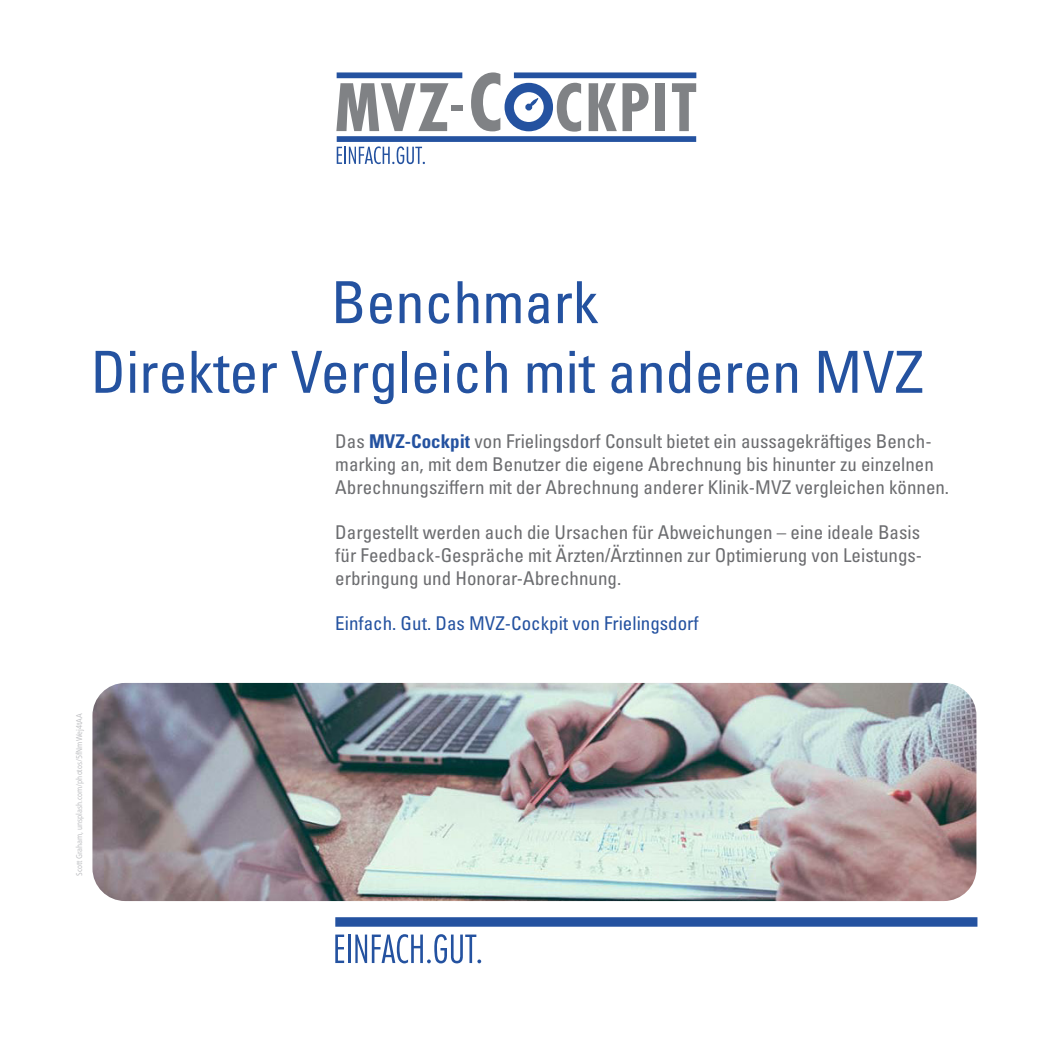
<style>
.page{position:relative;width:1042px;height:1042px;background:#fff}
.page>*{position:absolute;margin:0;border:0;box-sizing:border-box;transform-origin:0 0}
.t1{font:condensed 58.1px/69.6px "Univers LT Pro";color:#2452a0}
.t2{font:condensed 18.9px/22.8px "Univers LT Pro";color:#6c6d70}
.t3{font:condensed 18.9px "Univers LT Pro";color:#2452a0}
.t4{font:condensed 8.22px "Frutiger Neue LT Pro";color:#bcbdc0}
.s1{font-weight:700;color:#2452a0}
</style>
<div class="page">
<div style="left:451px;top:106px;width:11px;height:5px;background:#808285"></div>
<svg style="left:471px;top:72px;width:29px;height:59px"></svg>
<svg style="left:557px;top:83px;width:24px;height:49px"></svg>
<svg style="left:589px;top:83px;width:59px;height:48px"></svg>
<div style="left:655px;top:83px;width:9px;height:48px;background:#808285"></div>
<svg style="left:672px;top:83px;width:24px;height:48px"></svg>
<div style="left:337px;top:136px;width:359px;height:6px;background:#2452a0"></div>
<div style="left:514px;top:72px;width:182px;height:6px;background:#2452a0"></div>
<div style="left:337px;top:72px;width:125px;height:6px;background:#2452a0"></div>
<div style="left:504px;top:83px;width:49px;height:48px;border:9px solid #2452a0;border-radius:50%"></div>
<div style="left:525px;top:104px;width:7px;height:6px;border:2px solid #2452a0;border-radius:50%"></div>
<svg style="left:526px;top:98px;width:12px;height:11px"></svg>
<svg style="left:336px;top:83px;width:112px;height:48px"></svg>
<svg style="left:337px;top:146px;width:88px;height:18px"></svg>
<div style="left:335px;top:917px;width:642px;height:9px;background:#2452a0"></div>
<svg style="left:335px;top:934px;width:9px;height:29px"></svg>
<hr style="left:348px;top:934px;width:3px;height:29px;background:#2452a0">
<svg style="left:355px;top:934px;width:126px;height:29px"></svg>
<img style="left:92px;top:683px;width:884px;height:218px">
<h1 class="t1" style="left:91px;top:266px;width:834px;text-indent:240px">Benchmark<br>Direkter Vergleich mit anderen MVZ</h1>
<p class="t2" style="left:335px;top:429px;width:615px">Das <span class="s1">MVZ-Cockpit</span> von Frielingsdorf Consult bietet ein aussagekräftiges Bench&shy;marking an, mit dem Benutzer die eigene Abrechnung bis hinunter zu einzelnen<br>Abrechnungsziffern mit der Abrechnung anderer Klinik-MVZ vergleichen können.</p>
<p class="t2" style="left:335px;top:521px;width:588px;text-align:justify">Dargestellt werden auch die Ursachen für Abweichungen – eine ideale Basis für Feedback-Gespräche mit Ärzten/Ärztinnen zur Optimierung von Leistungs&shy;erbringung und Honorar-Abrechnung.</p>
<p class="t3" style="left:335px;top:611px;width:365px">Einfach. Gut. Das MVZ-Cockpit von Frielingsdorf</p>
<p class="t4" style="left:74px;top:876px;width:164px;rotate:-90deg">Scott Graham, unsplash.com/photos/5fNmWej4tAA</p>
</div>
